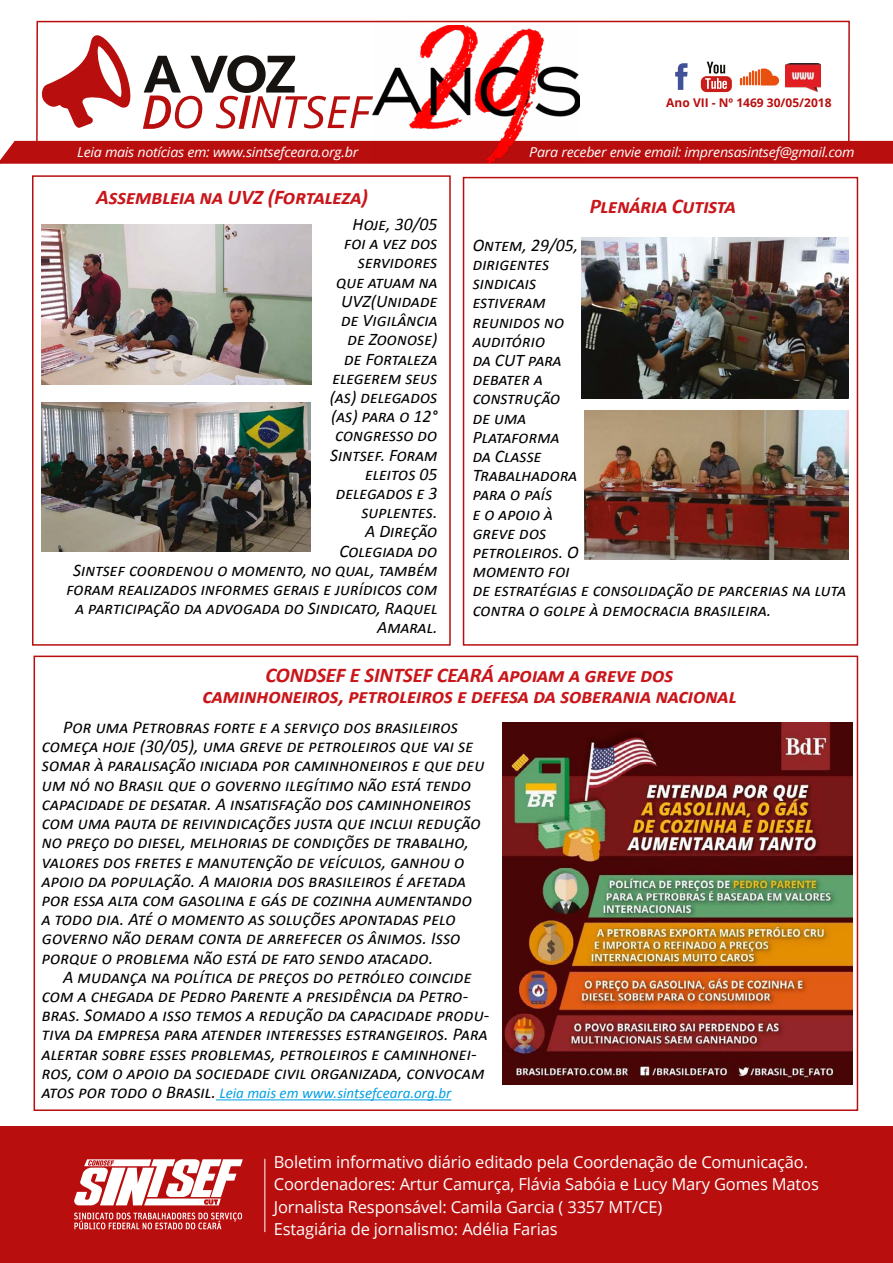
<style>
.page{position:relative;width:893px;height:1263px;background:#fff}
.page>*{position:absolute;margin:0;border:0;box-sizing:border-box;transform-origin:0 0}
.t1{font:italic 700 21px/21.8px "Calibri";letter-spacing:-.01em;color:#c9161a;text-align:center}
.t2{font:italic 18px/19.2px "Calibri";color:#000}
.t3{font:italic 17.7px/19.2px "Calibri";color:#000;text-align:right}
.t4{font:16.5px/22.5px "Open Sans";letter-spacing:-.01em;color:#fff}
.t5{font:italic 15px "Calibri";letter-spacing:-.005em;color:#009fe3}
.t6{font:italic 13.65px "Open Sans";letter-spacing:-.02em;color:#fff;scale:1.05 1}
.t7{font:700 12px "Open Sans";color:#b90e0e}
.s1{font-size:18px;color:#000}
</style>
<div class="page">
<div style="left:34px;top:656px;width:824px;height:455px;border:2px solid #b90e0e"></div>
<div style="left:32px;top:175px;width:419px;height:471px;border:2px solid #b90e0e"></div>
<div style="left:36px;top:21px;width:814px;height:135px;border:2px solid #b90e0e"></div>
<svg style="left:143px;top:55px;width:230px;height:74px"></svg>
<svg style="left:41px;top:35px;width:90px;height:93px"></svg>
<div style="left:1px;top:1126px;width:892px;height:137px;background:#b90e0e"></div>
<svg style="left:0;top:140px;width:893px;height:24px;background:#bd1c1c"></svg>
<hr style="left:264px;top:1159px;width:1px;height:73px;background:#fff">
<svg style="left:74px;top:1159px;width:169px;height:46px"></svg>
<svg style="left:74px;top:1212px;width:168px;height:17px"></svg>
<img style="left:373px;top:25px;width:207px;height:137px">
<svg style="left:675px;top:63px;width:13px;height:27px"></svg>
<svg style="left:701px;top:62px;width:31px;height:30px"></svg>
<svg style="left:740px;top:68px;width:39px;height:18px"></svg>
<img style="left:786px;top:64px;width:34px;height:27px">
<hr style="left:216px;top:1099px;width:235px;height:1px;background:#009fe3">
<img style="left:42px;top:224px;width:269px;height:161px">
<img style="left:42px;top:402px;width:269px;height:149px">
<img style="left:502px;top:722px;width:351px;height:363px">
<div style="left:463px;top:177px;width:395px;height:469px;border:2px solid #b90e0e"></div>
<img style="left:581px;top:237px;width:267px;height:161px">
<img style="left:585px;top:410px;width:263px;height:149px">
<p class="t7" style="left:666px;top:95px;width:167px">Ano VII - Nº 1469 30/05/2018</p>
<p class="t6" style="left:77px;top:143px;width:269px">Leia mais notícias em: www.sintsefceara.org.br</p>
<p class="t6" style="left:529px;top:143px;width:311px">Para receber envie email: imprensasintsef@gmail.com</p>
<p class="t1" style="left:96px;top:186px;width:273px">Assembleia na UVZ (Fortaleza)</p>
<p class="t3" style="left:66px;top:214px;width:373px">Hoje, 30/05<br>foi a vez dos<br>servidores<br>que atuam na<br>UVZ(Unidade<br>de Vigilância<br>de Zoonose)<br>de Fortaleza<br>elegerem seus<br>(as) delegados<br>(as) para o 12°<br>congresso do<br>Sintsef. Foram<br>eleitos 05<br>delegados e 3<br>suplentes.<br>A Direção<br>Colegiada do<br>Sintsef coordenou o momento, no qual, também foram realizados informes gerais e jurídicos com a participação da advogada do Sindicato, Raquel<br>Amaral.</p>
<p class="t1" style="left:590px;top:195px;width:148px">Plenária Cutista</p>
<p class="t3" style="left:473px;top:235px;width:375px;text-align:left">Ontem, 29/05,<br>dirigentes<br>sindicais<br>estiveram<br>reunidos no<br>auditório<br>da CUT para<br>debater a<br>construção<br>de uma<br>Plataforma<br>da Classe<br>Trabalhadora<br>para o país<br>e o apoio à<br>greve dos<br>petroleiros. O<br>momento foi<br>de estratégias e consolidação de parcerias na luta contra o golpe à democracia brasileira.</p>
<p class="t1" style="left:202px;top:664px;width:535px">CONDSEF E SINTSEF CEARÁ apoiam a greve dos caminhoneiros, petroleiros e defesa da soberania nacional</p>
<p class="t2" style="left:42px;top:717px;width:444px;text-indent:21px">Por uma Petrobras forte e a serviço dos brasileiros começa hoje (30/05), uma greve de petroleiros que vai se somar à paralisação iniciada por caminhoneiros e que deu um nó no Brasil que o governo ilegítimo não está tendo capacidade de desatar. A insatisfação dos caminhoneiros com uma pauta de reivindicações justa que inclui redução no preço do diesel, melhorias de condições de trabalho, valores dos fretes e manutenção de veículos, ganhou o apoio da população. A maioria dos brasileiros é afetada por essa alta com gasolina e gás de cozinha aumentando a todo dia. Até o momento as soluções apontadas pelo governo não deram conta de arrefecer os ânimos. Isso porque o problema não está de fato sendo atacado.</p>
<p class="t2" style="left:42px;top:966px;width:449px;text-indent:21px">A mudança na política de preços do petróleo coincide com a chegada de Pedro Parente a presidência da Petro&shy;bras. Somado a isso temos a redução da capacidade produ&shy;tiva da empresa para atender interesses estrangeiros. Para alertar sobre esses problemas, petroleiros e caminhonei&shy;ros, com o apoio da sociedade civil organizada, convocam</p>
<p class="t5" style="left:42px;top:1083px;width:411px"><span class="s1">atos por todo o Brasil.</span> Leia mais em www.sintsefceara.org.br</p>
<p class="t4" style="left:274px;top:1150px;width:547px">Boletim informativo diário editado pela Coordenação de Comunicação.<br>Coordenadores: Artur Camurça, Flávia Sabóia e Lucy Mary Gomes Matos Jornalista Responsável: Camila Garcia ( 3357 MT/CE)<br>Estagiária de jornalismo: Adélia Farias</p>
</div>
